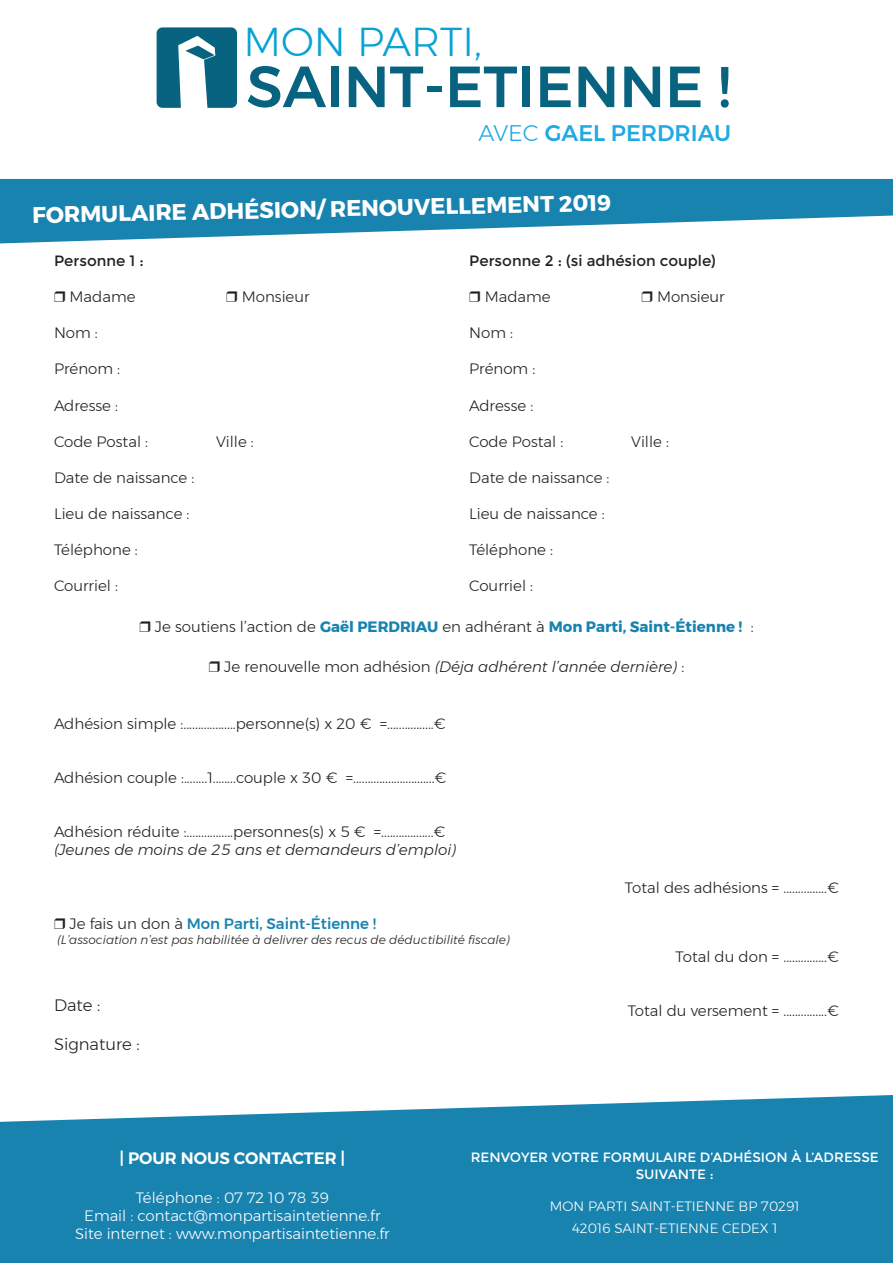
<style>
.page{position:relative;width:893px;height:1263px;background:#fff}
.page>*{position:absolute;margin:0;border:0;box-sizing:border-box;transform-origin:0 0}
.t1{font:500 57.9px "Montserrat";color:#076380}
.t2{font:300 40.2px "Montserrat";color:#09a2d5}
.t3{font:700 22.5px "Montserrat";color:#fff}
.t4{font:500 22.5px "Montserrat";color:#20a9e3}
.t5{font:600 16.5px "Montserrat";color:#fff}
.t6{font:300 16.5px "Montserrat";color:#231f20}
.t7{font:300 15px "Montserrat";color:#231f20}
.t8{font:300 15px/18px "Montserrat";color:#fff;text-align:center}
.t9{font:italic 300 15px "Montserrat";color:#231f20}
.t10{font:700 15px "Montserrat";color:#1983b0}
.t11{font:15px "Montserrat";color:#231f20}
.t12{font:500 15px "Montserrat";color:#1983b0}
.t13{font:13.5px/16.2px "Montserrat";color:#fff;text-align:center}
.t14{font:300 13.5px/21.6px "Montserrat";color:#fff;text-align:center}
.t15{font:italic 300 12px "Montserrat";color:#231f20}
.s1{font-weight:300}
.s2{font-weight:300;color:#231f20}
.s3{font-style:normal}
</style>
<div class="page">
<svg style="left:157px;top:27px;width:80px;height:81px"></svg>
<svg style="left:0;top:179px;width:893px;height:64px;fill:#1983b0"></svg>
<svg style="left:0;top:1095px;width:893px;height:168px;background:#2b8cb6"></svg>
<h2 class="t2" style="left:243px;top:11px;width:240px">MON PARTI,</h2>
<h1 class="t1" style="left:246px;top:41px;width:486px">SAINT-ETIENNE !</h1>
<h3 class="t4" style="left:478px;top:116px;width:254px"><span class="s1">AVEC</span> GAEL PERDRIAU</h3>
<h3 class="t3" style="left:32px;top:196px;width:581px;rotate:-1deg">FORMULAIRE ADHÉSION/ RENOUVELLEMENT 2019</h3>
<p class="t11" style="left:54px;top:252px;width:91px">Personne 1 :</p>
<p class="t7" style="left:70px;top:286px;width:67px">Madame</p>
<p class="t7" style="left:242px;top:286px;width:69px">Monsieur</p>
<p class="t7" style="left:54px;top:322px;width:45px">Nom :</p>
<p class="t7" style="left:54px;top:358px;width:68px">Prénom :</p>
<p class="t7" style="left:54px;top:394px;width:66px">Adresse :</p>
<p class="t7" style="left:54px;top:430px;width:96px">Code Postal :</p>
<p class="t7" style="left:216px;top:430px;width:39px">Ville :</p>
<p class="t7" style="left:54px;top:466px;width:142px">Date de naissance :</p>
<p class="t7" style="left:54px;top:502px;width:137px">Lieu de naissance :</p>
<p class="t7" style="left:54px;top:538px;width:85px">Téléphone :</p>
<p class="t7" style="left:54px;top:574px;width:66px">Courriel :</p>
<p class="t10" style="left:155px;top:615px;width:600px"><span class="s2">Je soutiens l’action de</span> Gaël PERDRIAU <span class="s2">en adhérant à</span> Mon Parti, Saint-Étienne ! <span class="s2">:</span></p>
<p class="t9" style="left:224px;top:655px;width:461px"><span class="s3">Je renouvelle mon adhésion</span> (Déja adhérent l’année dernière) <span class="s3">:</span></p>
<p class="t11" style="left:469px;top:252px;width:248px">Personne 2 : (si adhésion couple)</p>
<p class="t7" style="left:485px;top:286px;width:67px">Madame</p>
<p class="t7" style="left:657px;top:286px;width:69px">Monsieur</p>
<p class="t7" style="left:469px;top:322px;width:45px">Nom :</p>
<p class="t7" style="left:469px;top:358px;width:68px">Prénom :</p>
<p class="t7" style="left:469px;top:394px;width:66px">Adresse :</p>
<p class="t7" style="left:469px;top:430px;width:96px">Code Postal :</p>
<p class="t7" style="left:631px;top:430px;width:39px">Ville :</p>
<p class="t7" style="left:469px;top:466px;width:142px">Date de naissance :</p>
<p class="t7" style="left:469px;top:502px;width:137px">Lieu de naissance :</p>
<p class="t7" style="left:469px;top:538px;width:85px">Téléphone :</p>
<p class="t7" style="left:469px;top:574px;width:66px">Courriel :</p>
<p class="t7" style="left:54px;top:713px;width:393px">Adhésion simple :..................personne(s) x 20 € =................€</p>
<p class="t7" style="left:54px;top:767px;width:394px">Adhésion couple :........1........couple x 30 € =............................€</p>
<p class="t7" style="left:54px;top:821px;width:393px">Adhésion réduite :................personnes(s) x 5 € =..................€</p>
<p class="t9" style="left:54px;top:839px;width:403px">(Jeunes de moins de 25 ans et demandeurs d’emploi)</p>
<p class="t12" style="left:70px;top:912px;width:308px"><span class="s2">Je fais un don à</span> Mon Parti, Saint-Étienne !</p>
<p class="t15" style="left:57px;top:930px;width:454px">(L’association n’est pas habilitée à delivrer des recus de déductibilité fiscale)</p>
<p class="t6" style="left:54px;top:992px;width:48px">Date :</p>
<p class="t6" style="left:54px;top:1032px;width:87px">Signature :</p>
<p class="t7" style="left:625px;top:877px;width:215px">Total des adhésions = ...............€</p>
<p class="t7" style="left:676px;top:945px;width:165px">Total du don = ...............€</p>
<p class="t7" style="left:628px;top:999px;width:213px">Total du versement = ...............€</p>
<p class="t5" style="left:119px;top:1145px;width:227px">| POUR NOUS CONTACTER |</p>
<p class="t8" style="left:75px;top:1189px;width:316px">Téléphone : 07 72 10 78 39<br>Email : contact@monpartisaintetienne.fr<br>Site internet : www.monpartisaintetienne.fr</p>
<p class="t13" style="left:471px;top:1149px;width:409px">RENVOYER VOTRE FORMULAIRE D’ADHÉSION À L’ADRESSE<br>SUIVANTE :</p>
<p class="t14" style="left:550px;top:1195px;width:251px">MON PARTI SAINT-ETIENNE BP 70291<br>42016 SAINT-ETIENNE CEDEX 1</p>
</div>
